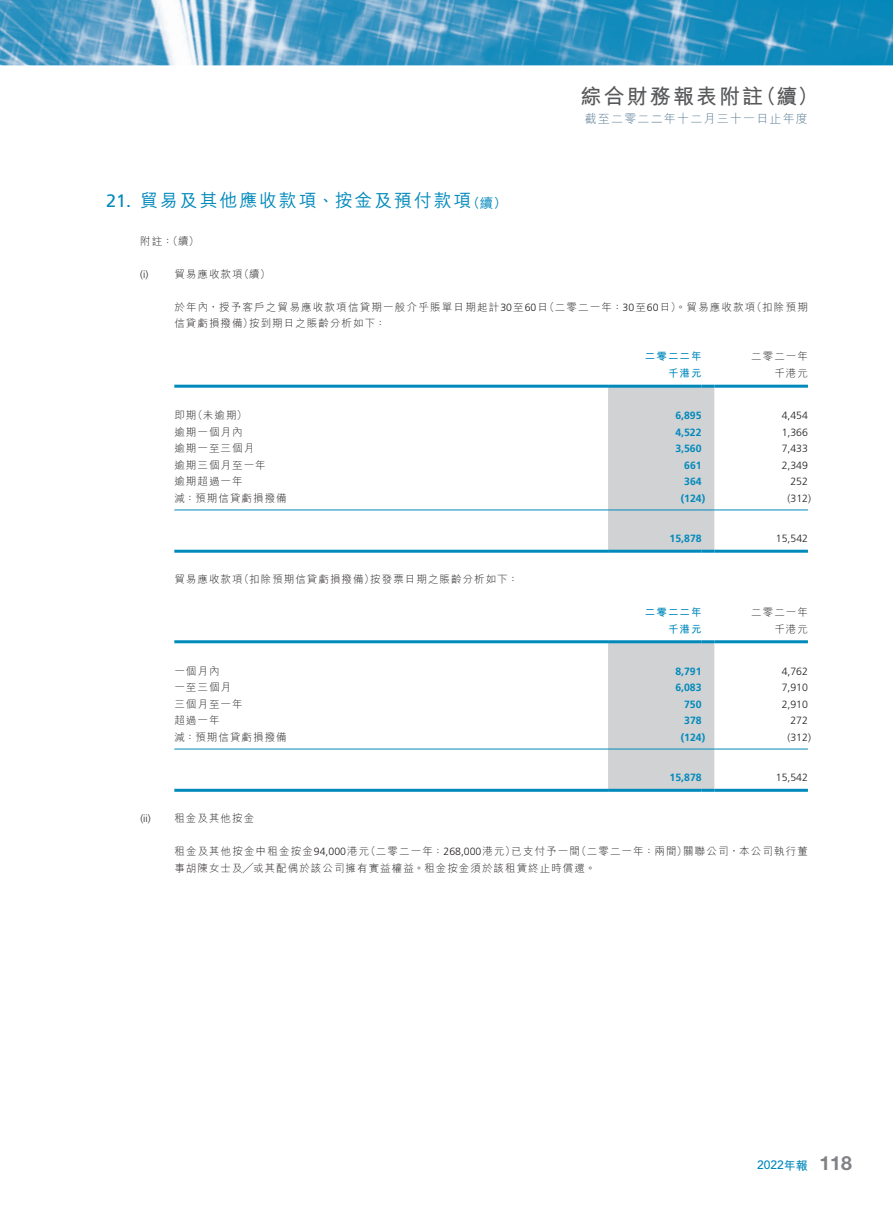
<style>
.page{position:relative;width:893px;height:1212px;background:#fff}
.page>*{position:absolute;margin:0;border:0;box-sizing:border-box;transform-origin:0 0}
.t1{font:700 21px "M Hei HK";letter-spacing:.1em;color:#57585a}
.t2{font:700 19.5px "Helvetica Neue LT Std";color:#808285}
.t3{font:500 18px "M Hei HK";letter-spacing:.1em;color:#0089bb}
.t4{font:18px "Frutiger LT Std";color:#0089bb}
.t5{font:500 13.5px "M Hei HK";color:#0089bb}
.t6{font:300 12px "M Hei HK";letter-spacing:.1em;color:#547891}
.t7{font:500 12px "Avenir LT Std";color:#0089bb}
.t8{font:300 10.5px/16.5px "M Hei HK";letter-spacing:.1em;color:#231f20}
.t9{font:300 10.5px "Frutiger LT Std";color:#231f20}
.t10{font:700 10.5px "Frutiger LT Std";color:#0089bb}
.t11{font:700 10.5px "M Hei HK";letter-spacing:.1em;color:#0089bb}
.s1{color:#34617b}
.s2{font-family:"Frutiger LT Std"}
.s3{font-family:"M Hei HK";font-weight:700}
</style>
<div class="page">
<img style="left:0;top:0;width:893px;height:65px">
<hr style="left:174px;top:510px;width:434px;height:1px;background:#0089bb">
<hr style="left:714px;top:510px;width:94px;height:1px;background:#0089bb">
<hr style="left:174px;top:550px;width:434px;height:3px;background:#0089bb">
<hr style="left:714px;top:550px;width:94px;height:3px;background:#0089bb">
<hr style="left:174px;top:385px;width:434px;height:3px;background:#0089bb">
<div style="left:608px;top:385px;width:106px;height:168px;background:#d1d2d4"></div>
<hr style="left:714px;top:385px;width:94px;height:3px;background:#0089bb">
<hr style="left:174px;top:749px;width:434px;height:1px;background:#0089bb">
<hr style="left:714px;top:749px;width:94px;height:1px;background:#0089bb">
<hr style="left:174px;top:789px;width:434px;height:3px;background:#0089bb">
<hr style="left:714px;top:789px;width:94px;height:3px;background:#0089bb">
<hr style="left:174px;top:640px;width:434px;height:3px;background:#0089bb">
<div style="left:608px;top:640px;width:106px;height:152px;background:#d1d2d4"></div>
<hr style="left:714px;top:640px;width:94px;height:3px;background:#0089bb">
<h1 class="t1" style="left:581px;top:81px;width:184px">綜合財務報表附註</h1>
<p class="t6" style="left:585px;top:112px;width:225px">截至二零二<span class="s1">二</span>年十二月三十一日止年度</p>
<h1 class="t1" style="left:755px;top:81px;width:64px">（續(</h1>
<h3 class="t4" style="left:106px;top:191px;width:27px">21.</h3>
<h3 class="t3" style="left:140px;top:188px;width:333px">貿易及其他應收款項、按金及預付款項</h3>
<p class="t5" style="left:466px;top:193px;width:42px">（續(</p>
<p class="t8" style="left:140px;top:233px;width:60px">附註（：續(</p>
<p class="t9" style="left:140px;top:268px;width:10px">) i(</p>
<p class="t8" style="left:239px;top:266px;width:33px">（續(</p>
<p class="t8" style="left:174px;top:266px;width:70px">貿易應收款項</p>
<p class="t8" style="left:249px;top:299px;width:300px;text-indent:-75px">於年內，授予客戶之貿易應收款項信貸期一般介乎賬單日期起計<span class="s2">30</span>至<span class="s2">60</span>日按到期日之賬齡分析如下：</p>
<p class="t8" style="left:544px;top:299px;width:213px">（二零二一年：<span class="s2">30</span>至<span class="s2">60</span>日）。貿易應收款項</p>
<p class="t8" style="left:751px;top:299px;width:58px">（扣除預期</p>
<p class="t8" style="left:174px;top:315px;width:80px">信貸虧損撥備）</p>
<p class="t11" style="left:645px;top:349px;width:58px">二零二二年</p>
<p class="t11" style="left:668px;top:365px;width:35px">千港元</p>
<p class="t8" style="left:751px;top:348px;width:58px">二零二一年</p>
<p class="t8" style="left:774px;top:365px;width:35px">千港元</p>
<p class="t8" style="left:192px;top:407px;width:56px">（未逾期(</p>
<p class="t8" style="left:174px;top:407px;width:24px">即期</p>
<p class="t10" style="left:675px;top:409px;width:28px">6,895</p>
<p class="t9" style="left:782px;top:410px;width:28px">4,454</p>
<p class="t8" style="left:174px;top:424px;width:70px">逾期一個月內</p>
<p class="t10" style="left:675px;top:426px;width:28px">4,522</p>
<p class="t9" style="left:782px;top:426px;width:28px">1,366</p>
<p class="t8" style="left:174px;top:440px;width:81px">逾期一至三個月</p>
<p class="t10" style="left:675px;top:442px;width:28px">3,560</p>
<p class="t9" style="left:782px;top:443px;width:28px">7,433</p>
<p class="t8" style="left:174px;top:457px;width:93px">逾期三個月至一年</p>
<p class="t10" style="left:684px;top:459px;width:19px">661</p>
<p class="t9" style="left:782px;top:459px;width:28px">2,349</p>
<p class="t8" style="left:174px;top:473px;width:70px">逾期超過一年</p>
<p class="t10" style="left:684px;top:475px;width:19px">364</p>
<p class="t9" style="left:790px;top:476px;width:19px">252</p>
<p class="t8" style="left:174px;top:490px;width:114px">減：預期信貸虧損撥備</p>
<p class="t10" style="left:681px;top:492px;width:26px">)124(</p>
<p class="t9" style="left:788px;top:492px;width:25px">)312(</p>
<p class="t10" style="left:670px;top:532px;width:34px">15,878</p>
<p class="t9" style="left:776px;top:532px;width:34px">15,542</p>
<p class="t8" style="left:239px;top:571px;width:137px">（扣除預期信貸虧損撥備）</p>
<p class="t8" style="left:370px;top:571px;width:150px">按發票日期之賬齡分析如下：</p>
<p class="t8" style="left:174px;top:571px;width:70px">貿易應收款項</p>
<p class="t11" style="left:645px;top:604px;width:58px">二零二二年</p>
<p class="t8" style="left:751px;top:604px;width:58px">二零二一年</p>
<p class="t11" style="left:668px;top:621px;width:35px">千港元</p>
<p class="t8" style="left:774px;top:620px;width:35px">千港元</p>
<p class="t9" style="left:140px;top:812px;width:12px">i i( )</p>
<p class="t8" style="left:174px;top:663px;width:47px">一個月內</p>
<p class="t10" style="left:675px;top:665px;width:28px">8,791</p>
<p class="t9" style="left:782px;top:665px;width:28px">4,762</p>
<p class="t8" style="left:174px;top:679px;width:58px">一至三個月</p>
<p class="t10" style="left:675px;top:682px;width:28px">6,083</p>
<p class="t9" style="left:782px;top:682px;width:28px">7,910</p>
<p class="t8" style="left:174px;top:696px;width:70px">三個月至一年</p>
<p class="t10" style="left:684px;top:698px;width:19px">750</p>
<p class="t9" style="left:782px;top:698px;width:28px">2,910</p>
<p class="t8" style="left:174px;top:712px;width:47px">超過一年</p>
<p class="t10" style="left:684px;top:715px;width:19px">378</p>
<p class="t9" style="left:790px;top:715px;width:19px">272</p>
<p class="t8" style="left:174px;top:729px;width:114px">減：預期信貸虧損撥備</p>
<p class="t10" style="left:681px;top:731px;width:26px">)124(</p>
<p class="t9" style="left:787px;top:731px;width:25px">)312(</p>
<p class="t10" style="left:670px;top:771px;width:34px">15,878</p>
<p class="t9" style="left:776px;top:771px;width:34px">15,542</p>
<p class="t8" style="left:174px;top:810px;width:81px">租金及其他按金</p>
<p class="t8" style="left:365px;top:843px;width:151px">（二零二一年：<span class="s2">268,000</span>港元）</p>
<p class="t8" style="left:511px;top:843px;width:70px">已支付予一間</p>
<p class="t8" style="left:576px;top:843px;width:112px">（二零二一年：兩間）</p>
<p class="t8" style="left:174px;top:843px;width:423px">租金及其他按金中租金按金<span class="s2">94,000</span>港元<br>事胡陳女士及╱或其配偶於該公司擁有實益權益。租金按金須於該租賃終止時償還。</p>
<p class="t8" style="left:683px;top:843px;width:126px">關聯公司，本公司執行董</p>
<p class="t7" style="left:757px;top:1158px;width:52px">2022<span class="s3">年報</span></p>
<h2 class="t2" style="left:819px;top:1150px;width:34px">118</h2>
</div>
